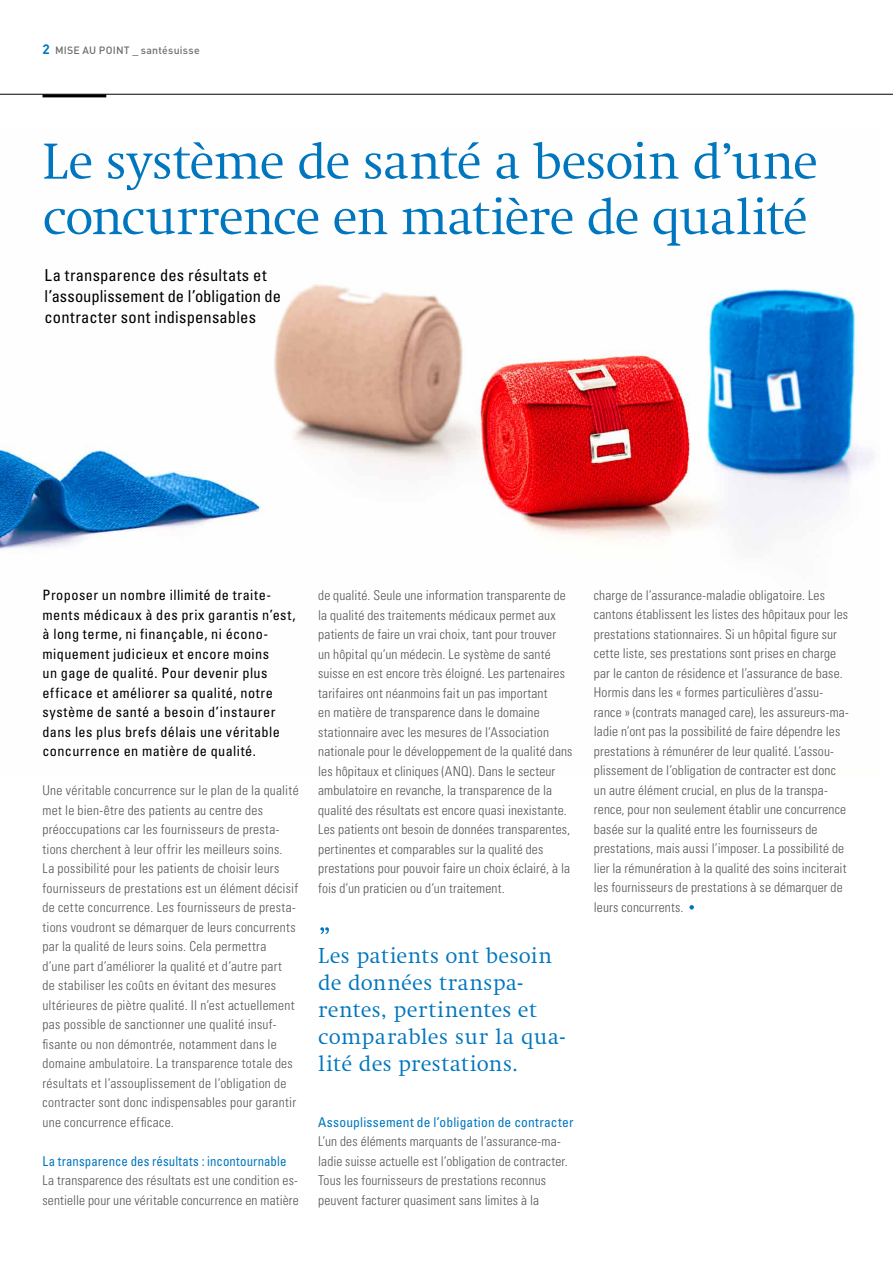
<style>
.page{position:relative;width:893px;height:1263px;background:#fff}
.page>*{position:absolute;margin:0;border:0;box-sizing:border-box;transform-origin:0 0}
.t1{font:300 52.5px/55.5px "Swift EF";letter-spacing:-.02em;color:#0076be}
.t2{font:300 22.5px/27px "Swift EF";letter-spacing:.015em;color:#0076be}
.t3{font:condensed 16.5px/21px "Univers LT Std";letter-spacing:.01em;color:#000}
.t4{font:condensed 14.25px/19.5px "Univers LT Std";letter-spacing:.03em;color:#000}
.t5{font:300 condensed 13.5px/19.5px "Univers LT Std";letter-spacing:.015em;color:#565655}
.t6{font:condensed 13.5px "Univers LT Std";letter-spacing:.01em;color:#0076be;scale:.95 1}
.t7{font:condensed 13.5px "Univers LT Std";letter-spacing:.01em;color:#0076be}
.t8{font:500 10.5px "DIN";letter-spacing:.025em;color:#6e6e6e}
.s1{font-weight:700;font-size:13.5px;color:#0076be}
</style>
<div class="page">
<hr style="left:0;top:94px;width:893px;height:1px;background:#000">
<hr style="left:43px;top:94px;width:63px;height:3px;background:#000">
<img style="left:0;top:284px;width:874px;height:265px">
<svg style="left:689px;top:905px;width:5px;height:4px"></svg>
<svg style="left:320px;top:927px;width:9px;height:7px"></svg>
<p class="t8" style="left:43px;top:43px;width:159px"><span class="s1">2</span> MISE AU POINT _ santésuisse</p>
<h1 class="t1" style="left:43px;top:135px;width:777px">Le système de santé a besoin d’une concurrence en matière de qualité</h1>
<p class="t3" style="left:45px;top:265px;width:238px">La transparence des résultats et l’assouplissement de l’obligation de contracter sont indispensables</p>
<p class="t4" style="left:43px;top:585px;width:255px">Proposer un nombre illimité de traite&shy;ments médicaux à des prix garantis n’est, à long terme, ni finançable, ni écono&shy;miquement judicieux et encore moins<br>un gage de qualité. Pour devenir plus efficace et améliorer sa qualité, notre système de santé a besoin d’instaurer dans les plus brefs délais une véritable concurrence en matière de qualité.</p>
<p class="t5" style="left:43px;top:781px;width:258px">Une véritable concurrence sur le plan de la qualité met le bien-être des patients au centre des préoccupations car les fournisseurs de presta&shy;tions cherchent à leur offrir les meilleurs soins.<br>La possibilité pour les patients de choisir leurs fournisseurs de prestations est un élément décisif de cette concurrence. Les fournisseurs de presta&shy;tions voudront se démarquer de leurs concurrents par la qualité de leurs soins. Cela permettra<br>d’une part d’améliorer la qualité et d’autre part<br>de stabiliser les coûts en évitant des mesures ultérieures de piètre qualité. Il n’est actuellement pas possible de sanctionner une qualité insuf&shy;fisante ou non démontrée, notamment dans le domaine ambulatoire. La transparence totale des résultats et l’assouplissement de l’obligation de contracter sont donc indispensables pour garantir une concurrence efficace.</p>
<p class="t6" style="left:43px;top:1152px;width:258px">La transparence des résultats : incontournable</p>
<p class="t5" style="left:43px;top:1171px;width:258px">La transparence des résultats est une condition es&shy;sentielle pour une véritable concurrence en matière</p>
<p class="t5" style="left:318px;top:585px;width:256px">de qualité. Seule une information transparente de la qualité des traitements médicaux permet aux patients de faire un vrai choix, tant pour trouver<br>un hôpital qu’un médecin. Le système de santé suisse en est encore très éloigné. Les partenaires tarifaires ont néanmoins fait un pas important<br>en matière de transparence dans le domaine stationnaire avec les mesures de l’Association nationale pour le développement de la qualité dans les hôpitaux et cliniques (ANQ). Dans le secteur ambulatoire en revanche, la transparence de la qualité des résultats est encore quasi inexistante.<br>Les patients ont besoin de données transparentes, pertinentes et comparables sur la qualité des prestations pour pouvoir faire un choix éclairé, à la fois d’un praticien ou d’un traitement.</p>
<h2 class="t2" style="left:318px;top:943px;width:248px">Les patients ont besoin de données transpa&shy;rentes, pertinentes et comparables sur la qua&shy;lité des prestations.</h2>
<p class="t7" style="left:318px;top:1113px;width:257px">Assouplissement de l’obligation de contracter</p>
<p class="t5" style="left:318px;top:1131px;width:251px">L’un des éléments marquants de l’assurance-ma&shy;ladie suisse actuelle est l’obligation de contracter.<br>Tous les fournisseurs de prestations reconnus peuvent facturer quasiment sans limites à la</p>
<p class="t5" style="left:594px;top:585px;width:257px">charge de l’assurance-maladie obligatoire. Les cantons établissent les listes des hôpitaux pour les prestations stationnaires. Si un hôpital figure sur cette liste, ses prestations sont prises en charge par le canton de résidence et l’assurance de base.<br>Hormis dans les « formes particulières d’assu&shy;rance » (contrats managed care), les assureurs-ma&shy;ladie n’ont pas la possibilité de faire dépendre les prestations à rémunérer de leur qualité. L’assou&shy;plissement de l’obligation de contracter est donc un autre élément crucial, en plus de la transpa&shy;rence, pour non seulement établir une concurrence basée sur la qualité entre les fournisseurs de prestations, mais aussi l’imposer. La possibilité de lier la rémunération à la qualité des soins inciterait les fournisseurs de prestations à se démarquer de leurs concurrents.</p>
</div>
